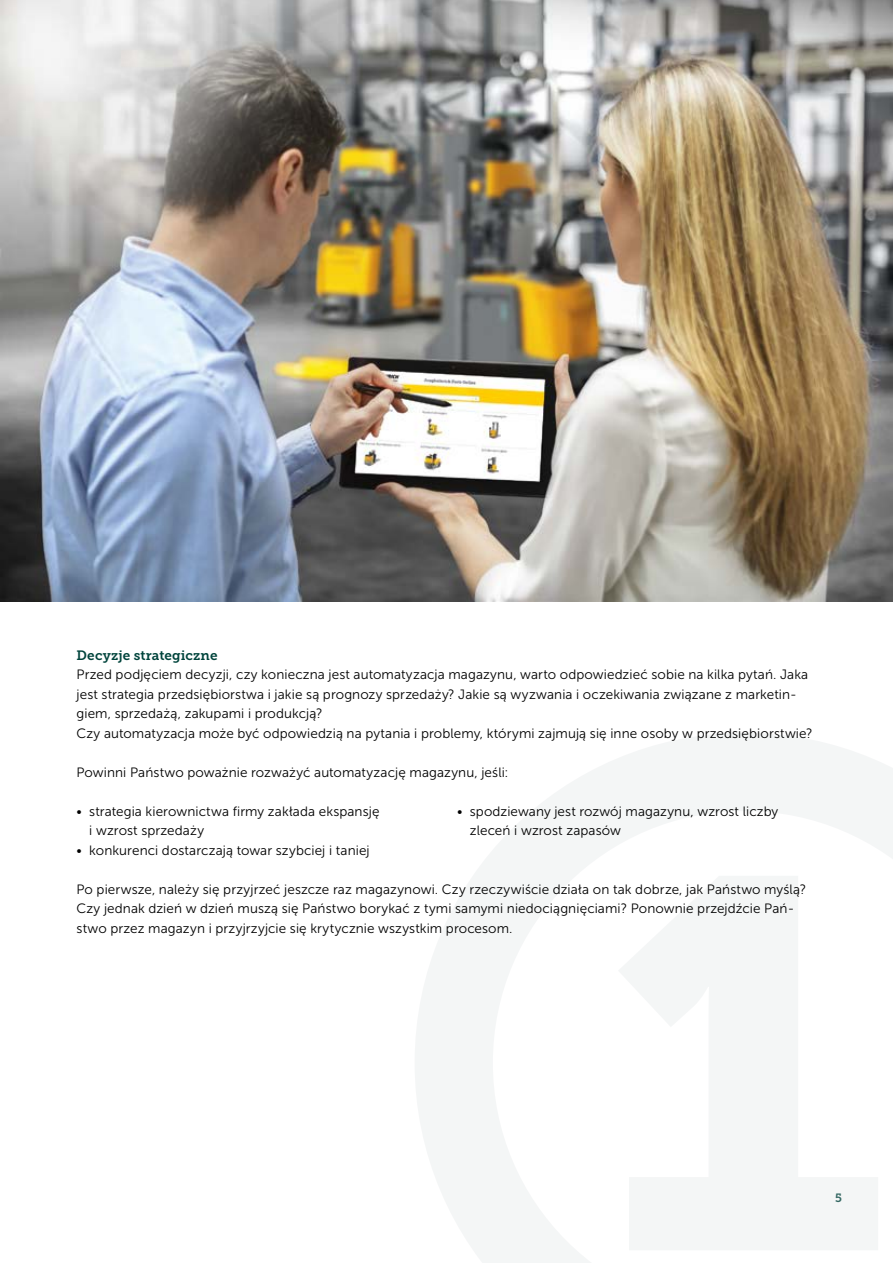
<style>
.page{position:relative;width:893px;height:1263px;background:#fff}
.page>*{position:absolute;margin:0;border:0;box-sizing:border-box;transform-origin:0 0}
.t1{font:13.5px/19.5px "Museo JH Sans 300";letter-spacing:.005em;color:#000}
.t2{font:13.5px "Museo JH Slab 700";letter-spacing:.005em;color:#00443c}
.t3{font:12px "Museo JH Slab 700";color:#00443c}
</style>
<div class="page">
<svg style="left:415px;top:733px;width:478px;height:530px"></svg>
<img style="left:0;top:0;width:893px;height:601px">
<p class="t2" style="left:77px;top:647px;width:143px">Decyzje strategiczne</p>
<p class="t1" style="left:77px;top:665px;width:738px">Przed podjęciem decyzji, czy konieczna jest automatyzacja magazynu, warto odpowiedzieć sobie na kilka pytań. Jaka jest strategia przedsiębiorstwa i jakie są prognozy sprzedaży? Jakie są wyzwania i oczekiwania związane z marketin&shy;giem, sprzedażą, zakupami i produkcją?<br>Czy automatyzacja może być odpowiedzią na pytania i problemy, którymi zajmują się inne osoby w przedsiębiorstwie?</p>
<p class="t1" style="left:77px;top:762px;width:434px">Powinni Państwo poważnie rozważyć automatyzację magazynu, jeśli:</p>
<p class="t1" style="left:89px;top:801px;width:292px;text-indent:-13px">• strategia kierownictwa firmy zakłada ekspansję i wzrost sprzedaży</p>
<p class="t1" style="left:77px;top:840px;width:295px">• konkurenci dostarczają towar szybciej i taniej</p>
<p class="t1" style="left:470px;top:801px;width:310px;text-indent:-13px">• spodziewany jest rozwój magazynu, wzrost liczby zleceń i wzrost zapasów</p>
<p class="t1" style="left:77px;top:879px;width:731px">Po pierwsze, należy się przyjrzeć jeszcze raz magazynowi. Czy rzeczywiście działa on tak dobrze, jak Państwo myślą?<br>Czy jednak dzień w dzień muszą się Państwo borykać z tymi samymi niedociągnięciami? Ponownie przejdźcie Pań&shy;stwo przez magazyn i przyjrzyjcie się krytycznie wszystkim procesom.</p>
<p class="t3" style="left:835px;top:1191px;width:8px">5</p>
</div>
